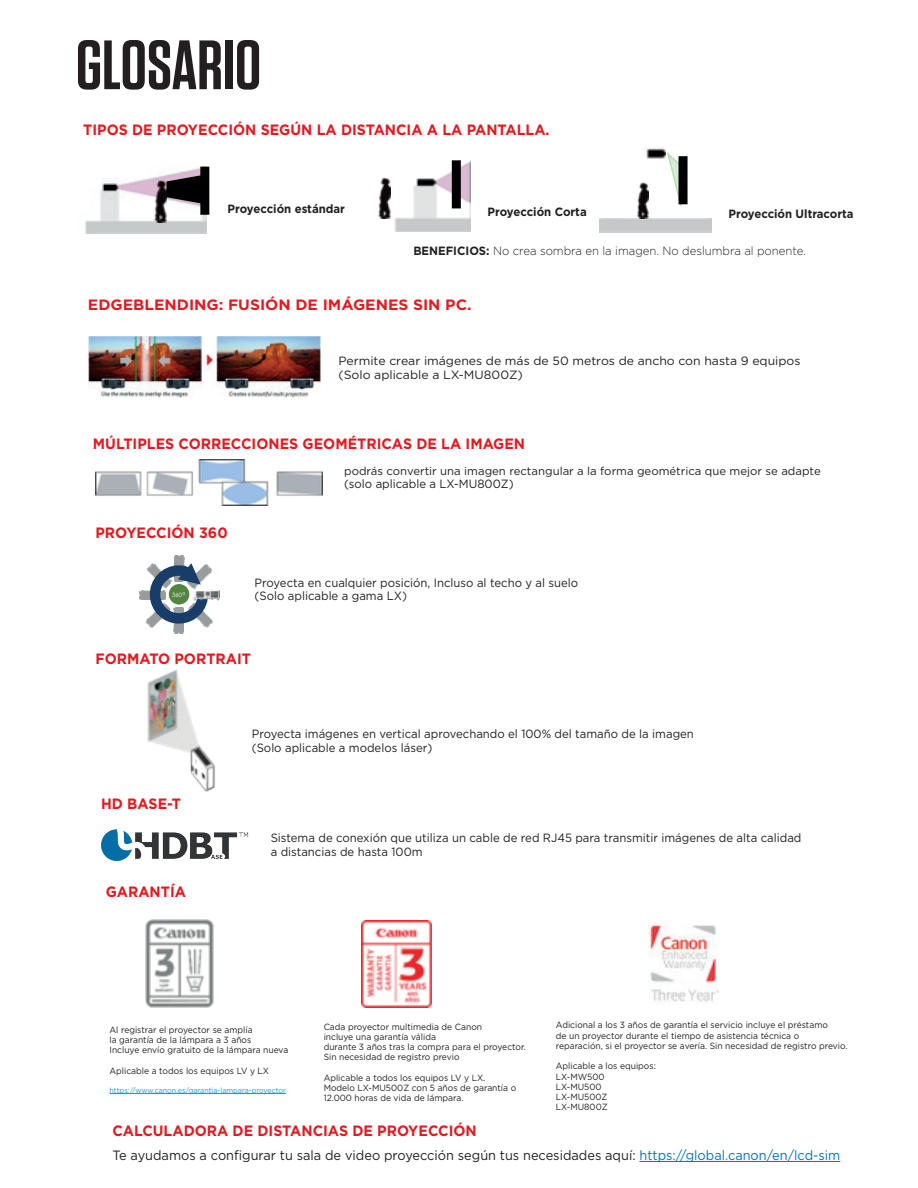
<style>
.page{position:relative;width:918px;height:1188px;background:#fff}
.page>*{position:absolute;margin:0;border:0;box-sizing:border-box;transform-origin:0 0}
.t1{font:600 69.6px "Tungsten";color:#231f20}
.t2{font:700 15px "Gotham";color:#e21a21;scale:.95 1}
.t3{font:700 15px "Gotham";color:#e21a21;scale:1.04 1}
.t4{font:13.5px "Gotham";color:#231f20;scale:.95 1}
.t5{font:12px/13.6px "Gotham";color:#231f20;scale:.95 1}
.t6{font:12px/13.6px "Gotham";color:#231f20}
.t7{font:300 12px "Gotham";color:#231f20;scale:.95 1}
.t8{font:700 12px "Gotham";color:#231f20;scale:.95 1}
.t9{font:11.4px "Gotham";color:#231f20}
.t10{font:9px/10.2px "Gotham";color:#231f20;scale:.95 1}
.t11{font:7.5px "Gotham";color:#069edb;scale:.95 1}
.t12{font:6px "Century Gothic";color:#fff}
.s1{font-weight:700}
.s2{color:#0073bc}
</style>
<div class="page">
<img style="left:85px;top:167px;width:121px;height:66px">
<img style="left:148px;top:171px;width:18px;height:51px">
<svg style="left:166px;top:175px;width:34px;height:29px"></svg>
<div style="left:200px;top:167px;width:9px;height:48px;background:#000001"></div>
<img style="left:394px;top:160px;width:77px;height:71px">
<img style="left:378px;top:177px;width:13px;height:42px">
<div style="left:452px;top:160px;width:9px;height:48px;background:#000001"></div>
<img style="left:646px;top:148px;width:20px;height:11px">
<svg style="left:667px;top:152px;width:15px;height:54px"></svg>
<img style="left:630px;top:182px;width:19px;height:37px">
<div style="left:679px;top:156px;width:9px;height:48px;background:#000001"></div>
<hr style="left:110px;top:1093px;width:176px;height:1px;background:#069edb">
<img style="left:89px;top:336px;width:231px;height:62px">
<img style="left:95px;top:459px;width:228px;height:47px">
<img style="left:174px;top:555px;width:10px;height:8px">
<img style="left:174px;top:624px;width:9px;height:10px">
<img style="left:202px;top:616px;width:11px;height:12px">
<img style="left:147px;top:566px;width:3px;height:7px">
<img style="left:140px;top:590px;width:10px;height:10px">
<img style="left:145px;top:616px;width:11px;height:12px">
<img style="left:208px;top:565px;width:5px;height:11px">
<svg style="left:150px;top:563px;width:58px;height:61px"></svg>
<img style="left:193px;top:589px;width:26px;height:11px">
<img style="left:147px;top:669px;width:68px;height:123px">
<img style="left:146px;top:920px;width:68px;height:88px">
<img style="left:362px;top:920px;width:69px;height:87px">
<img style="left:649px;top:924px;width:70px;height:78px">
<img style="left:101px;top:829px;width:148px;height:32px">
<hr style="left:639px;top:1161px;width:201px;height:1px;background:#0073bc">
<h1 class="t1" style="left:76px;top:28px;width:187px">GLOSARIO</h1>
<h2 class="t2" style="left:83px;top:120px;width:493px">TIPOS DE PROYECCIÓN SEGÚN LA DISTANCIA A LA PANTALLA.</h2>
<h3 class="t8" style="left:228px;top:201px;width:125px">Proyección estándar</h3>
<h3 class="t8" style="left:488px;top:203px;width:106px">Proyección Corta</h3>
<h3 class="t8" style="left:729px;top:206px;width:133px">Proyección Ultracorta</h3>
<h3 class="t7" style="left:413px;top:243px;width:415px"><span class="s1">BENEFICIOS:</span> No crea sombra en la imagen. No deslumbra al ponente.</h3>
<h2 class="t3" style="left:88px;top:294px;width:370px">EDGEBLENDING: FUSIÓN DE IMÁGENES SIN PC.</h2>
<h3 class="t6" style="left:338px;top:354px;width:464px">Permite crear imágenes de más de 50 metros de ancho con hasta 9 equipos (Solo aplicable a LX-MU800Z)</h3>
<h2 class="t2" style="left:93px;top:434px;width:456px">MÚLTIPLES CORRECCIONES GEOMÉTRICAS DE LA IMAGEN</h2>
<h2 class="t2" style="left:95px;top:523px;width:141px">PROYECCIÓN 360</h2>
<p class="t12" style="left:172px;top:591px;width:11px">360</p>
<p class="t9" style="left:344px;top:463px;width:478px">podrás convertir una imagen rectangular a la forma geométrica que mejor se adapte</p>
<h3 class="t5" style="left:344px;top:477px;width:180px">(solo aplicable a LX-MU800Z)</h3>
<h3 class="t5" style="left:255px;top:575px;width:342px">Proyecta en cualquier posición, Incluso al techo y al suelo (Solo aplicable a gama LX)</h3>
<h2 class="t2" style="left:95px;top:648px;width:165px">FORMATO PORTRAIT</h2>
<h2 class="t2" style="left:101px;top:793px;width:86px">HD BASE-T</h2>
<h2 class="t2" style="left:106px;top:881px;width:86px">GARANTÍA</h2>
<h3 class="t5" style="left:252px;top:727px;width:467px">Proyecta imágenes en vertical aprovechando el 100% del tamaño de la imagen (Solo aplicable a modelos láser)</h3>
<h3 class="t5" style="left:271px;top:831px;width:560px">Sistema de conexión que utiliza un cable de red RJ45 para transmitir imágenes de alta calidad a distancias de hasta 100m</h3>
<p class="t10" style="left:110px;top:1024px;width:190px">Al registrar el proyector se amplía<br>la garantía de la lámpara a 3 años<br>Incluye envío gratuito de la lámpara nueva</p>
<p class="t10" style="left:110px;top:1065px;width:169px">Aplicable a todos los equipos LV y LX</p>
<p class="t11" style="left:110px;top:1085px;width:187px">https://www.canon.es/garantia-lampara-proyector</p>
<p class="t10" style="left:324px;top:1021px;width:214px">Cada proyector multimedia de Canon<br>incluye una garantía válida<br>durante 3 años tras la compra para el proyector.<br>Sin necesidad de registro previo</p>
<p class="t10" style="left:324px;top:1072px;width:204px">Aplicable a todos los equipos LV y LX.<br>Modelo LX-MU500Z con 5 años de garantía o<br>12.000 horas de vida de lámpara.</p>
<p class="t10" style="left:556px;top:1020px;width:309px">Adicional a los 3 años de garantía el servicio incluye el préstamo<br>de un proyector durante el tiempo de asistencia técnica o reparación, si el proyector se avería. Sin necesidad de registro previo.</p>
<p class="t10" style="left:556px;top:1061px;width:107px">Aplicable a los equipos:<br>LX-MW500<br>LX-MU500<br>LX-MU500Z<br>LX-MU800Z</p>
<h2 class="t2" style="left:112px;top:1121px;width:385px">CALCULADORA DE DISTANCIAS DE PROYECCIÓN</h2>
<h3 class="t4" style="left:112px;top:1146px;width:768px">Te ayudamos a configurar tu sala de video proyección según tus necesidades aquí: <span class="s2">https://global.canon/en/lcd-sim</span></h3>
</div>
